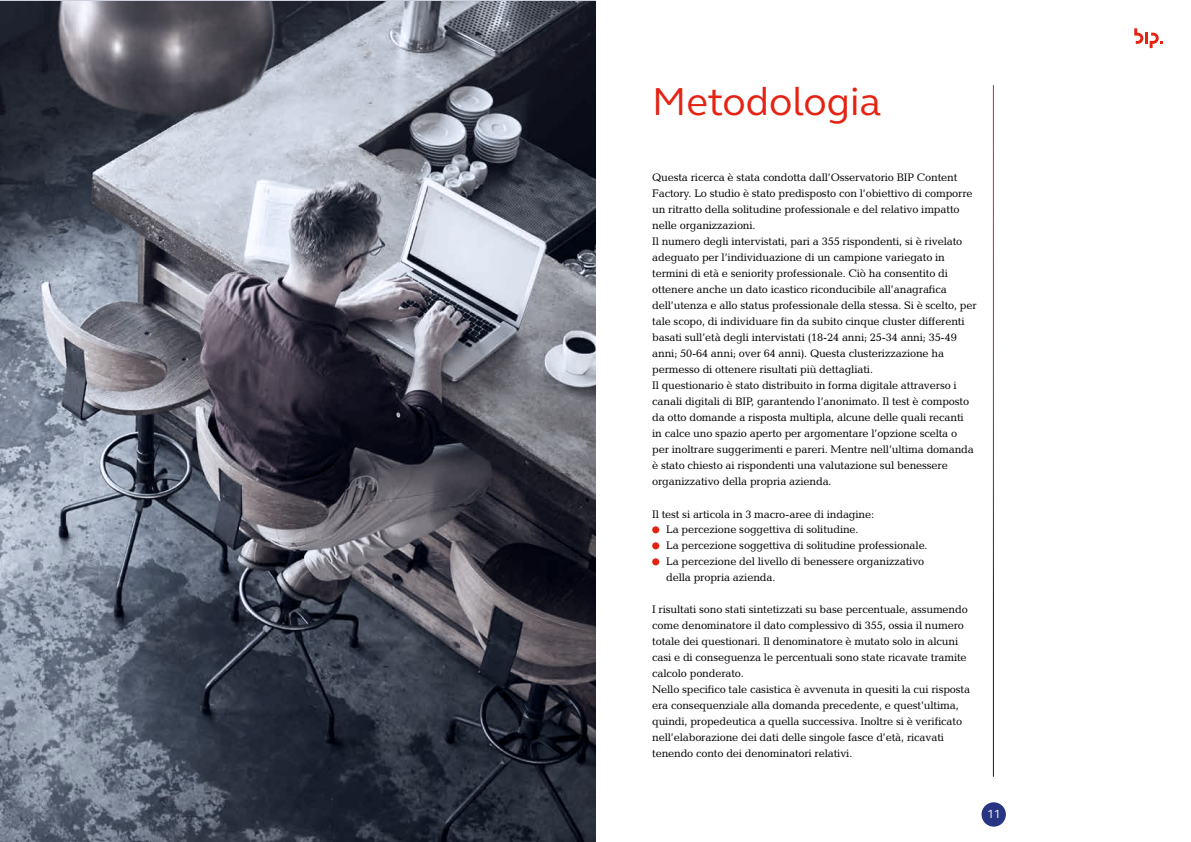
<style>
.page{position:relative;width:1191px;height:842px;background:#fff}
.page>*{position:absolute;margin:0;border:0;box-sizing:border-box;transform-origin:0 0}
.t1{font:40px "FS Elliot Pro";color:#e42313}
.t2{font:12px "FS Elliot Pro";color:#fff}
.t3{font:11px/16px "Candida";letter-spacing:-.015em;color:#000}
</style>
<div class="page">
<svg style="left:1134px;top:28px;width:28px;height:20px"></svg>
<div style="left:981px;top:802px;width:25px;height:25px;background:#283583;border-radius:50%"></div>
<div style="left:652px;top:526px;width:7px;height:7px;background:#e42313;border-radius:50%"></div>
<div style="left:652px;top:542px;width:7px;height:7px;background:#e42313;border-radius:50%"></div>
<div style="left:652px;top:558px;width:7px;height:7px;background:#e42313;border-radius:50%"></div>
<svg style="left:0;top:0;width:595px;height:842px;background:#616470"></svg>
<h1 class="t1" style="left:652px;top:75px;width:230px">Metodologia</h1>
<p class="t3" style="left:652px;top:170px;width:326px">Questa ricerca è stata condotta dall’Osservatorio BIP Content Factory. Lo studio è stato predisposto con l’obiettivo di comporre un ritratto della solitudine professionale e del relativo impatto nelle organizzazioni.<br>Il numero degli intervistati, pari a 355 rispondenti, si è rivelato adeguato per l’individuazione di un campione variegato in termini di età e seniority professionale. Ciò ha consentito di ottenere anche un dato icastico riconducibile all’anagrafica dell’utenza e allo status professionale della stessa. Si è scelto, per tale scopo, di individuare fin da subito cinque cluster differenti basati sull’età degli intervistati (18-24 anni; 25-34 anni; 35-49 anni; 50-64 anni; over 64 anni). Questa clusterizzazione ha permesso di ottenere risultati più dettagliati.<br>Il questionario è stato distribuito in forma digitale attraverso i canali digitali di BIP, garantendo l’anonimato. Il test è composto da otto domande a risposta multipla, alcune delle quali recanti<br>in calce uno spazio aperto per argomentare l’opzione scelta o per inoltrare suggerimenti e pareri. Mentre nell’ultima domanda è stato chiesto ai rispondenti una valutazione sul benessere organizzativo della propria azienda.</p>
<p class="t3" style="left:666px;top:506px;width:263px;text-indent:-14px">Il test si articola in 3 macro-aree di indagine:<br>La percezione soggettiva di solitudine.<br>La percezione soggettiva di solitudine professionale.<br>La percezione del livello di benessere organizzativo della propria azienda.</p>
<p class="t3" style="left:652px;top:602px;width:319px">I risultati sono stati sintetizzati su base percentuale, assumendo come denominatore il dato complessivo di 355, ossia il numero totale dei questionari. Il denominatore è mutato solo in alcuni casi e di conseguenza le percentuali sono state ricavate tramite calcolo ponderato.<br>Nello specifico tale casistica è avvenuta in quesiti la cui risposta era consequenziale alla domanda precedente, e quest’ultima, quindi, propedeutica a quella successiva. Inoltre si è verificato nell’elaborazione dei dati delle singole fasce d’età, ricavati tenendo conto dei denominatori relativi.</p>
<p class="t2" style="left:987px;top:806px;width:15px">11</p>
</div>
